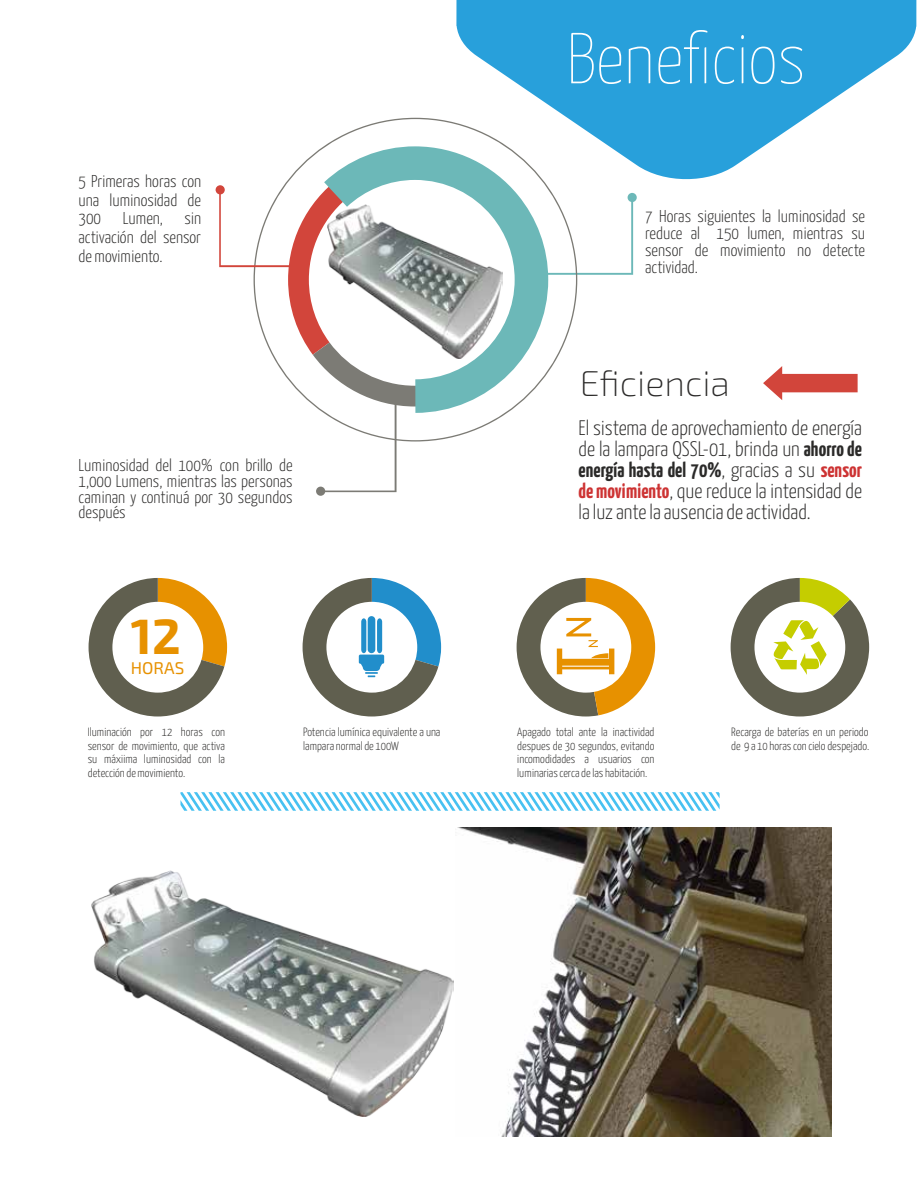
<style>
.page{position:relative;width:918px;height:1188px;background:#fff}
.page>*{position:absolute;margin:0;border:0;box-sizing:border-box;transform-origin:0 0}
.t1{font:200 72px "Yanone Kaffeesatz";color:#fff}
.t2{font:700 49.65px "Exo 2.0";color:#e79100}
.t3{font:200 36px "Exo 2.0";color:#2b2a29}
.t4{font:300 21px/21px "Yanone Kaffeesatz";color:#2b2a29;text-align:justify}
.t5{font:300 17.25px/18.8px "Yanone Kaffeesatz";color:#2b2a29;text-align:justify}
.t6{font:16.95px "Exo 2.0";color:#e79100}
.t7{font:300 12px/13.5px "Yanone Kaffeesatz";color:#2b2a29;text-align:justify}
.s1{font-weight:700}
.s2{font-weight:700;color:#cd3333}
</style>
<div class="page">
<svg style="left:577px;top:197px;width:56px;height:78px"></svg>
<div style="left:628px;top:193px;width:9px;height:9px;background:#6cb8b8;border-radius:50%"></div>
<svg style="left:456px;top:0;width:460px;height:180px;fill:#28a0db"></svg>
<svg style="left:89px;top:578px;width:138px;height:139px"></svg>
<svg style="left:303px;top:578px;width:138px;height:139px"></svg>
<svg style="left:517px;top:578px;width:138px;height:139px"></svg>
<svg style="left:731px;top:578px;width:138px;height:139px"></svg>
<svg style="left:180px;top:792px;width:540px;height:19px"></svg>
<img style="left:457px;top:827px;width:375px;height:310px">
<img style="left:92px;top:871px;width:361px;height:245px">
<svg style="left:294px;top:118px;width:283px;height:324px"></svg>
<svg style="left:763px;top:366px;width:95px;height:34px"></svg>
<div style="left:216px;top:185px;width:9px;height:9px;background:#d2453b;border-radius:50%"></div>
<svg style="left:219px;top:173px;width:200px;height:319px"></svg>
<div style="left:316px;top:487px;width:9px;height:9px;background:#7c7b75;border-radius:50%"></div>
<h3 class="t5" style="left:79px;top:171px;width:124px">5 Primeras horas con una luminosidad de 300</h3>
<h3 class="t5" style="left:123px;top:209px;width:42px">Lumen,</h3>
<h3 class="t5" style="left:79px;top:209px;width:124px;text-indent:106px">sin activación del sensor de movimiento.</h3>
<h3 class="t5" style="left:79px;top:457px;width:216px;line-height:15.8px">Luminosidad del 100% con brillo de 1,000 Lumens, mientras las personas caminan y continuá por 30 segundos después</h3>
<h2 class="t2" style="left:131px;top:607px;width:52px">12</h2>
<h3 class="t6" style="left:131px;top:658px;width:55px">HORAS</h3>
<h1 class="t1" style="left:566px;top:15px;width:241px">Beneficios</h1>
<h3 class="t5" style="left:645px;top:207px;width:222px;line-height:17.1px">7 Horas siguientes la luminosidad se reduce al 150 lumen, mientras su sensor de movimiento no detecte actividad.</h3>
<h3 class="t3" style="left:580px;top:363px;width:152px">Eficiencia</h3>
<h3 class="t4" style="left:579px;top:417px;width:285px">El sistema de aprovechamiento de energía de la lampara QSSL-01, brinda un <span class="s1">ahorro de energía hasta del 70%</span>, gracias a su <span class="s2">sensor de movimiento</span>, que reduce la intensidad de la luz ante la ausencia de actividad.</h3>
<p class="t7" style="left:88px;top:725px;width:139px">Iluminación por 12 horas con sensor de movimiento, que activa su máxiima luminosidad con la detección de movimiento.</p>
<p class="t7" style="left:303px;top:725px;width:139px">Potencia lumínica equivalente a una lampara normal de 100W</p>
<p class="t7" style="left:517px;top:725px;width:139px">Apagado total ante la inactividad despues de 30 segundos, evitando incomodidades a usuarios con luminarias cerca de las habitación.</p>
<p class="t7" style="left:731px;top:725px;width:139px">Recarga de baterías en un periodo de 9 a 10 horas con cielo despejado.</p>
</div>
